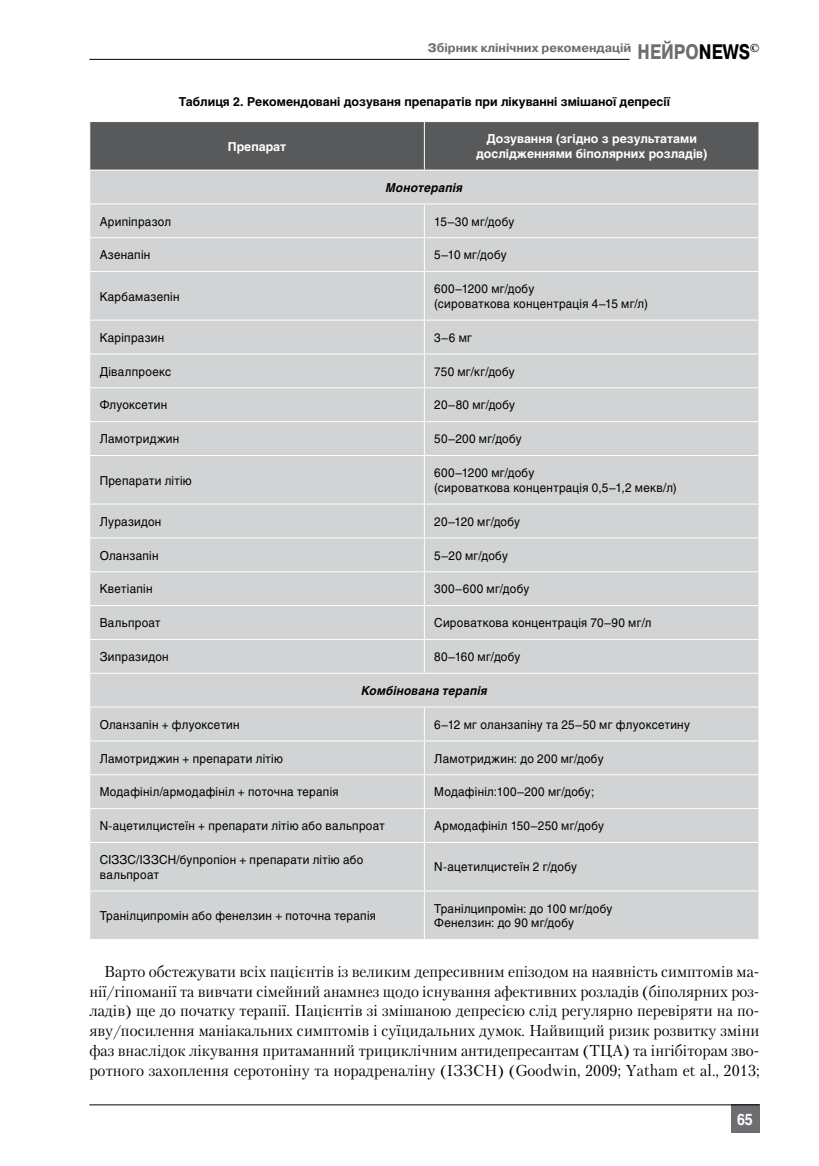
<style>
.page{position:relative;width:819px;height:1166px;background:#fff}
.page>*{position:absolute;margin:0;border:0;box-sizing:border-box;transform-origin:0 0}
.t1{font:15.75px/19.8px "Petersburg C";letter-spacing:.005em;color:#000;text-align:justify}
.t2{font:700 15.75px "Helios C";color:#fff;scale:.9 1}
.t3{font:12.25px/14.7px "Helios C";letter-spacing:.025em;color:#000;scale:.95 1}
.t4{font:700 12.25px/14.7px "Helios C";color:#fff;text-align:center}
.t5{font:700 12.25px "Helios C";color:#000}
.t6{font:700 12.25px "Pragmatica C";color:#6d6e71}
.t7{font:italic 700 12.25px "Helios C";letter-spacing:.025em;color:#000;scale:.95 1}
.s1{font-size:21px}
.s2{font-size:21px;color:#000}
.s3{font-family:"Garamond";color:#000}
</style>
<div class="page">
<div style="left:731px;top:1105px;width:28px;height:28px;background:#6d6e71"></div>
<hr style="left:89px;top:1104px;width:670px;height:1px;background:#000">
<hr style="left:89px;top:59px;width:540px;height:1px;background:#000">
<div style="left:90px;top:122px;width:668px;height:48px;background:#58595b"></div>
<div style="left:90px;top:171px;width:668px;height:768px;background:#d1d3d4"></div>
<hr style="left:424px;top:740px;width:335px;height:1px;background:#fff">
<hr style="left:424px;top:774px;width:335px;height:1px;background:#fff">
<hr style="left:424px;top:808px;width:335px;height:1px;background:#fff">
<hr style="left:424px;top:842px;width:335px;height:1px;background:#fff">
<hr style="left:424px;top:890px;width:335px;height:1px;background:#fff">
<hr style="left:424px;top:707px;width:1px;height:33px;background:#fff">
<hr style="left:89px;top:740px;width:335px;height:1px;background:#fff">
<hr style="left:424px;top:741px;width:1px;height:33px;background:#fff">
<hr style="left:89px;top:774px;width:335px;height:1px;background:#fff">
<hr style="left:424px;top:775px;width:1px;height:33px;background:#fff">
<hr style="left:89px;top:808px;width:335px;height:1px;background:#fff">
<hr style="left:424px;top:809px;width:1px;height:33px;background:#fff">
<hr style="left:89px;top:842px;width:335px;height:1px;background:#fff">
<hr style="left:424px;top:843px;width:1px;height:47px;background:#fff">
<hr style="left:89px;top:890px;width:335px;height:1px;background:#fff">
<hr style="left:424px;top:891px;width:1px;height:48px;background:#fff">
<hr style="left:424px;top:204px;width:1px;height:33px;background:#fff">
<hr style="left:424px;top:238px;width:1px;height:33px;background:#fff">
<hr style="left:424px;top:272px;width:1px;height:48px;background:#fff">
<hr style="left:424px;top:320px;width:1px;height:33px;background:#fff">
<hr style="left:424px;top:354px;width:1px;height:33px;background:#fff">
<hr style="left:424px;top:388px;width:1px;height:33px;background:#fff">
<hr style="left:424px;top:422px;width:1px;height:33px;background:#fff">
<hr style="left:424px;top:456px;width:1px;height:48px;background:#fff">
<hr style="left:424px;top:504px;width:1px;height:33px;background:#fff">
<hr style="left:424px;top:538px;width:1px;height:33px;background:#fff">
<hr style="left:424px;top:572px;width:1px;height:33px;background:#fff">
<hr style="left:424px;top:606px;width:1px;height:33px;background:#fff">
<hr style="left:424px;top:640px;width:1px;height:33px;background:#fff">
<hr style="left:424px;top:122px;width:1px;height:48px;background:#fff">
<hr style="left:89px;top:203px;width:335px;height:1px;background:#fff">
<hr style="left:424px;top:203px;width:335px;height:1px;background:#fff">
<hr style="left:89px;top:237px;width:335px;height:1px;background:#fff">
<hr style="left:424px;top:237px;width:335px;height:1px;background:#fff">
<hr style="left:89px;top:271px;width:335px;height:1px;background:#fff">
<hr style="left:424px;top:271px;width:335px;height:1px;background:#fff">
<hr style="left:89px;top:320px;width:335px;height:1px;background:#fff">
<hr style="left:424px;top:320px;width:335px;height:1px;background:#fff">
<hr style="left:89px;top:353px;width:335px;height:1px;background:#fff">
<hr style="left:424px;top:353px;width:335px;height:1px;background:#fff">
<hr style="left:89px;top:387px;width:335px;height:1px;background:#fff">
<hr style="left:424px;top:387px;width:335px;height:1px;background:#fff">
<hr style="left:89px;top:421px;width:335px;height:1px;background:#fff">
<hr style="left:424px;top:421px;width:335px;height:1px;background:#fff">
<hr style="left:89px;top:455px;width:335px;height:1px;background:#fff">
<hr style="left:424px;top:455px;width:335px;height:1px;background:#fff">
<hr style="left:89px;top:504px;width:335px;height:1px;background:#fff">
<hr style="left:424px;top:504px;width:335px;height:1px;background:#fff">
<hr style="left:89px;top:537px;width:335px;height:1px;background:#fff">
<hr style="left:424px;top:537px;width:335px;height:1px;background:#fff">
<hr style="left:89px;top:571px;width:335px;height:1px;background:#fff">
<hr style="left:424px;top:571px;width:335px;height:1px;background:#fff">
<hr style="left:89px;top:605px;width:335px;height:1px;background:#fff">
<hr style="left:424px;top:605px;width:335px;height:1px;background:#fff">
<hr style="left:89px;top:639px;width:335px;height:1px;background:#fff">
<hr style="left:424px;top:639px;width:335px;height:1px;background:#fff">
<hr style="left:89px;top:673px;width:335px;height:1px;background:#fff">
<hr style="left:424px;top:673px;width:335px;height:1px;background:#fff">
<hr style="left:89px;top:706px;width:335px;height:1px;background:#fff">
<hr style="left:424px;top:706px;width:335px;height:1px;background:#fff">
<p class="t6" style="left:428px;top:41px;width:333px">Збірник клінічних рекомендацій <span class="s1">НЕЙРО</span><span class="s2">NEWS</span><span class="s3">©</span></p>
<p class="t5" style="left:179px;top:95px;width:492px">Таблиця 2. Рекомендовані дозуваня препаратів при лікуванні змішаної депресії</p>
<p class="t4" style="left:228px;top:139px;width:60px">Препарат</p>
<p class="t4" style="left:476px;top:131px;width:232px">Дозування (згідно з результатами дослідженнями біполярних розладів)</p>
<p class="t7" style="left:386px;top:180px;width:82px">Монотерапія</p>
<p class="t3" style="left:100px;top:214px;width:77px">Арипіпразол</p>
<p class="t3" style="left:434px;top:214px;width:86px">15–30 мг/добу</p>
<p class="t3" style="left:100px;top:248px;width:55px">Азенапін</p>
<p class="t3" style="left:434px;top:248px;width:78px">5–10 мг/добу</p>
<p class="t3" style="left:100px;top:289px;width:85px">Карбамазепін</p>
<p class="t3" style="left:434px;top:281px;width:226px">600–1200 мг/добу<br>(сироваткова концентрація 4–15 мг/л)</p>
<p class="t3" style="left:100px;top:330px;width:69px">Каріпразин</p>
<p class="t3" style="left:434px;top:330px;width:41px">3–6 мг</p>
<p class="t3" style="left:100px;top:364px;width:77px">Дівалпроекс</p>
<p class="t3" style="left:434px;top:364px;width:86px">750 мг/кг/добу</p>
<p class="t3" style="left:100px;top:398px;width:73px">Флуоксетин</p>
<p class="t3" style="left:434px;top:398px;width:87px">20–80 мг/добу</p>
<p class="t3" style="left:100px;top:431px;width:85px">Ламотриджин</p>
<p class="t3" style="left:434px;top:431px;width:93px">50–200 мг/добу</p>
<p class="t3" style="left:100px;top:473px;width:98px">Препарати літію</p>
<p class="t3" style="left:434px;top:465px;width:257px">600–1200 мг/добу<br>(сироваткова концентрація 0,5–1,2 мекв/л)</p>
<p class="t3" style="left:100px;top:514px;width:66px">Луразидон</p>
<p class="t3" style="left:434px;top:514px;width:92px">20–120 мг/добу</p>
<p class="t3" style="left:100px;top:548px;width:63px">Оланзапін</p>
<p class="t3" style="left:434px;top:548px;width:79px">5–20 мг/добу</p>
<p class="t3" style="left:100px;top:581px;width:57px">Кветіапін</p>
<p class="t3" style="left:434px;top:581px;width:101px">300–600 мг/добу</p>
<p class="t3" style="left:100px;top:615px;width:66px">Вальпроат</p>
<p class="t3" style="left:434px;top:615px;width:230px">Сироваткова концентрація 70–90 мг/л</p>
<p class="t3" style="left:100px;top:649px;width:74px">Зипразидон</p>
<p class="t3" style="left:434px;top:649px;width:92px">80–160 мг/добу</p>
<p class="t7" style="left:361px;top:683px;width:134px">Комбінована терапія</p>
<p class="t3" style="left:100px;top:717px;width:149px">Оланзапін + флуоксетин</p>
<p class="t3" style="left:434px;top:717px;width:270px">6–12 мг оланзапіну та 25–50 мг флуоксетину</p>
<p class="t3" style="left:100px;top:751px;width:194px">Ламотриджин + препарати літію</p>
<p class="t3" style="left:434px;top:751px;width:180px">Ламотриджин: до 200 мг/добу</p>
<p class="t3" style="left:100px;top:784px;width:253px">Модафініл/армодафініл + поточна терапія</p>
<p class="t3" style="left:434px;top:784px;width:170px">Модафініл:100–200 мг/добу;</p>
<p class="t3" style="left:100px;top:818px;width:301px">N-ацетилцистеїн + препарати літію або вальпроат</p>
<p class="t3" style="left:434px;top:818px;width:180px">Армодафініл 150–250 мг/добу</p>
<p class="t3" style="left:100px;top:852px;width:279px">СІЗЗС/ІЗЗСН/бупропіон + препарати літію або вальпроат</p>
<p class="t3" style="left:434px;top:859px;width:152px">N-ацетилцистеїн 2 г/добу</p>
<p class="t3" style="left:100px;top:908px;width:292px">Транілципромін або фенелзин + поточна терапія</p>
<p class="t3" style="left:434px;top:901px;width:189px">Транілципромін: до 100 мг/добу<br>Фенелзин: до 90 мг/добу</p>
<p class="t1" style="left:89px;top:961px;width:672px;text-indent:15px">Варто обстежувати всіх пацієнтів із великим депресивним епізодом на наявність симптомів ма‑ нії/гіпоманії та вивчати сімейний анамнез щодо існування афективних розладів (біполярних роз‑ ладів) ще до початку терапії. Пацієнтів зі змішаною депресією слід регулярно перевіряти на по‑ яву/посилення маніакальних симптомів і суїцидальних думок. Найвищий ризик розвитку зміни фаз внаслідок лікування притаманний трициклічним антидепресантам (ТЦА) та інгібіторам зво‑ ротного захоплення серотоніну та норадреналіну (ІЗЗСН) (Goodwin, 2009; Yatham et al., 2013;</p>
<p class="t2" style="left:737px;top:1110px;width:19px">65</p>
</div>
